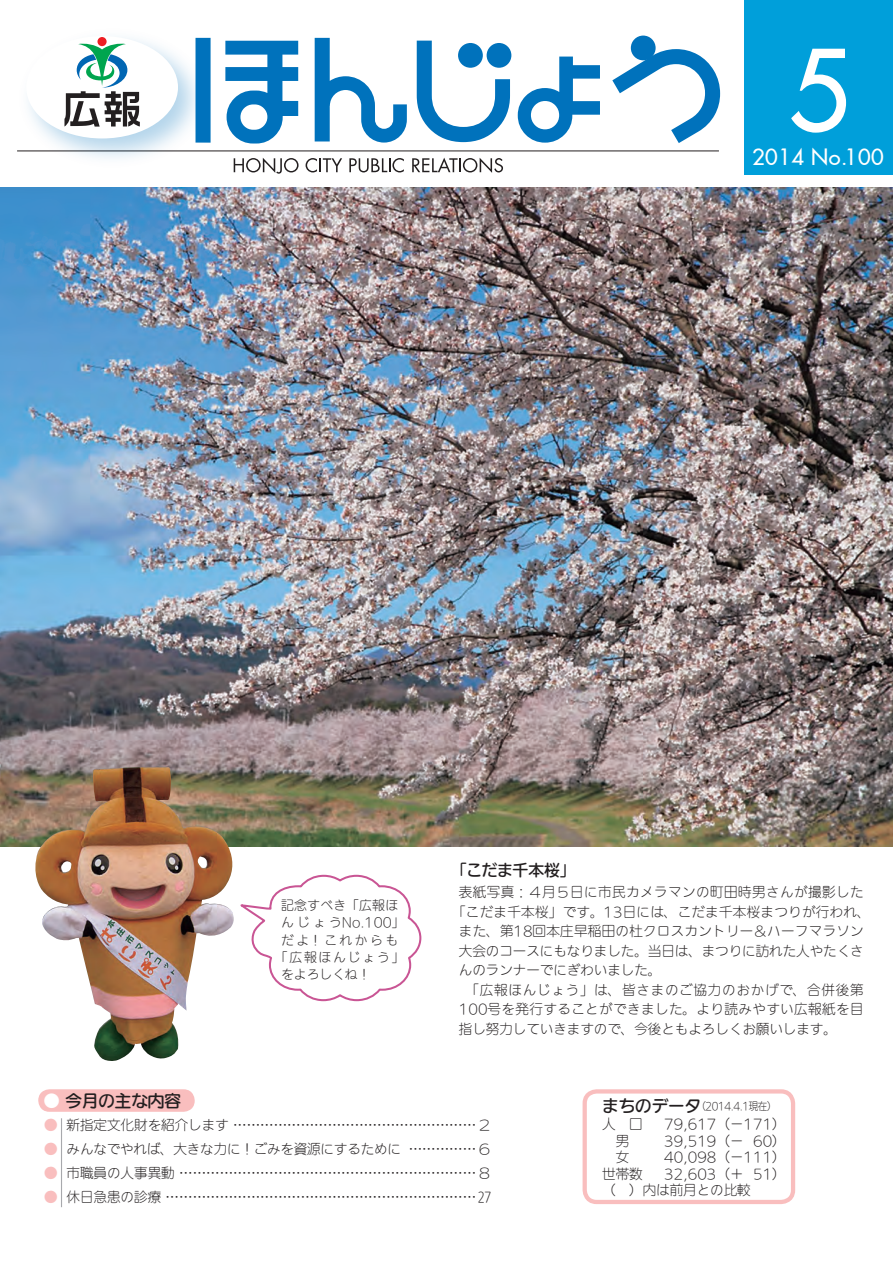
<style>
.page{position:relative;width:893px;height:1263px;background:#fff}
.page>*{position:absolute;margin:0;border:0;box-sizing:border-box;transform-origin:0 0}
.t1{font:111px "Fusi Normal";color:#fff}
.t2{font:22.5px "Fusi Normal";letter-spacing:.02em;color:#fff}
.t3{font:500 16.5px "Iwa UDR Go Pro";color:#231f20}
.t4{font:500 15.75px "Iwa UDR Go Pro";letter-spacing:-.015em;color:#231f20}
.t5{font:300 13.5px/19.5px "Iwa UDR Go Pro";color:#231f20;text-align:justify}
.t6{font:300 13.5px "Iwa UDR Go Pro";letter-spacing:.025em;color:#231f20}
.t7{font:300 13.5px "Iwa UDR Go Pro";letter-spacing:.035em;color:#231f20}
.t8{font:300 13.5px "Iwa UDR Go Pro";color:#f9bebe}
.t9{font:300 12.75px "Iwa UDR Go Pro";letter-spacing:.025em;color:#231f20}
.t10{font:300 12.75px "Iwa UDR Go Pro";color:#231f20}
.t11{font:300 12.75px "Iwa UDR Go Pro";letter-spacing:.145em;color:#231f20}
.t12{font:300 10.5px "Iwa UDR Go Pro";letter-spacing:-.04em;color:#231f20;scale:.9 1}
.s1{font-family:"Shin Go Pro";color:#fff}
</style>
<div class="page">
<svg style="left:240px;top:874px;width:182px;height:128px"></svg>
<svg style="left:582px;top:1089px;width:214px;height:113px"></svg>
<hr style="left:61px;top:1118px;width:1px;height:89px;background:#a8a9ad">
<hr style="left:17px;top:151px;width:702px;height:1px;background:#231f20">
<svg style="left:207px;top:38px;width:91px;height:106px"></svg>
<svg style="left:417px;top:41px;width:93px;height:101px"></svg>
<svg style="left:518px;top:57px;width:82px;height:86px"></svg>
<svg style="left:612px;top:49px;width:108px;height:94px"></svg>
<svg style="left:315px;top:38px;width:92px;height:105px"></svg>
<div style="left:458px;top:43px;width:25px;height:25px;background:#0072bc;border-radius:50%"></div>
<div style="left:487px;top:43px;width:24px;height:25px;background:#0072bc;border-radius:50%"></div>
<div style="left:631px;top:36px;width:25px;height:24px;background:#0072bc;border-radius:50%"></div>
<svg style="left:234px;top:158px;width:65px;height:16px"></svg>
<svg style="left:306px;top:158px;width:36px;height:14px"></svg>
<svg style="left:349px;top:158px;width:55px;height:14px"></svg>
<svg style="left:412px;top:158px;width:91px;height:15px"></svg>
<div style="left:19px;top:29px;width:188px;height:139px;background:#0072bc;opacity:.3"></div>
<div style="left:26px;top:36px;width:152px;height:102px;background:#fff;border-radius:50%"></div>
<div style="left:97px;top:37px;width:10px;height:9px;background:#ee1d23;border-radius:50%"></div>
<svg style="left:64px;top:43px;width:76px;height:84px"></svg>
<div style="left:744px;top:0;width:149px;height:174px;background:#009fda"></div>
<svg style="left:38px;top:1089px;width:157px;height:23px;background:#f9c1c1"></svg>
<img style="left:0;top:187px;width:893px;height:659px">
<img style="left:33px;top:767px;width:204px;height:294px">
<p class="t1" style="left:788px;top:20px;width:64px">5</p>
<p class="t2" style="left:752px;top:143px;width:133px">2014 No.100</p>
<p class="t9" style="left:281px;top:896px;width:118px">記念すべき「広報ほ</p>
<p class="t10" style="left:281px;top:914px;width:125px">んじょうNo.100「</p>
<p class="t9" style="left:281px;top:931px;width:118px">だよ！これからも</p>
<p class="t11" style="left:275px;top:948px;width:131px">「広報ほんじょう「</p>
<p class="t9" style="left:281px;top:965px;width:91px">をよろしくね!</p>
<p class="t4" style="left:451px;top:858px;width:126px">「こだま千本桜「</p>
<p class="t7" style="left:459px;top:883px;width:406px">表紙写真：４月５日に市民カメラマンの町田時男さんが撮影した</p>
<p class="t6" style="left:452px;top:902px;width:420px">「こだま千本桜」です。13日には、こだま千本桜まつりが行われ、</p>
<p class="t6" style="left:459px;top:922px;width:406px">また、第18回本庄早稲田の杜クロスカントリー＆ハーフマラソン</p>
<p class="t5" style="left:459px;top:941px;width:406px">大会のコースにもなりました。当日は、まつりに訪れた人やたくさ</p>
<p class="t5" style="left:459px;top:961px;width:204px">んのランナーでにぎわいました。</p>
<p class="t5" style="left:459px;top:980px;width:406px">　「広報ほんじょう」は、皆さまのご協力のおかげで、合併後第100号を発行することができました。より読みやすい広報紙を目指し努力していきますので、今後ともよろしくお願いします。</p>
<p class="t3" style="left:43px;top:1088px;width:139px"><span class="s1">●</span> 今月の主な内容</p>
<p class="t8" style="left:44px;top:1116px;width:15px">●</p>
<p class="t5" style="left:67px;top:1116px;width:426px">新指定文化財を紹介します ......................................................２</p>
<p class="t8" style="left:44px;top:1140px;width:15px">●</p>
<p class="t5" style="left:67px;top:1140px;width:336px">みんなでやれば、大きな力に！ごみを資源にするために</p>
<p class="t5" style="left:409px;top:1140px;width:84px">...............６</p>
<p class="t8" style="left:44px;top:1164px;width:15px">●</p>
<p class="t5" style="left:67px;top:1164px;width:426px">市職員の人事異動 ..................................................................８</p>
<p class="t8" style="left:44px;top:1188px;width:15px">●</p>
<p class="t5" style="left:67px;top:1188px;width:426px">休日急患の診療 .....................................................................27</p>
<p class="t3" style="left:602px;top:1094px;width:100px">まちのデータ</p>
<p class="t5" style="left:664px;top:1115px;width:123px">79,617)－171(</p>
<p class="t12" style="left:696px;top:1099px;width:90px">（2014.4.1現在(</p>
<p class="t5" style="left:602px;top:1115px;width:42px">人　口</p>
<p class="t5" style="left:602px;top:1131px;width:28px">　男</p>
<p class="t5" style="left:602px;top:1148px;width:28px">　女</p>
<p class="t5" style="left:664px;top:1131px;width:81px">39,519)－</p>
<p class="t5" style="left:753px;top:1131px;width:34px">60(</p>
<p class="t5" style="left:664px;top:1148px;width:123px">40,098)－111(</p>
<p class="t5" style="left:602px;top:1164px;width:42px">世帯数</p>
<p class="t5" style="left:602px;top:1181px;width:150px">（　）内は前月との比較</p>
<p class="t5" style="left:664px;top:1164px;width:81px">32,603)＋</p>
<p class="t5" style="left:753px;top:1164px;width:34px">51(</p>
</div>
